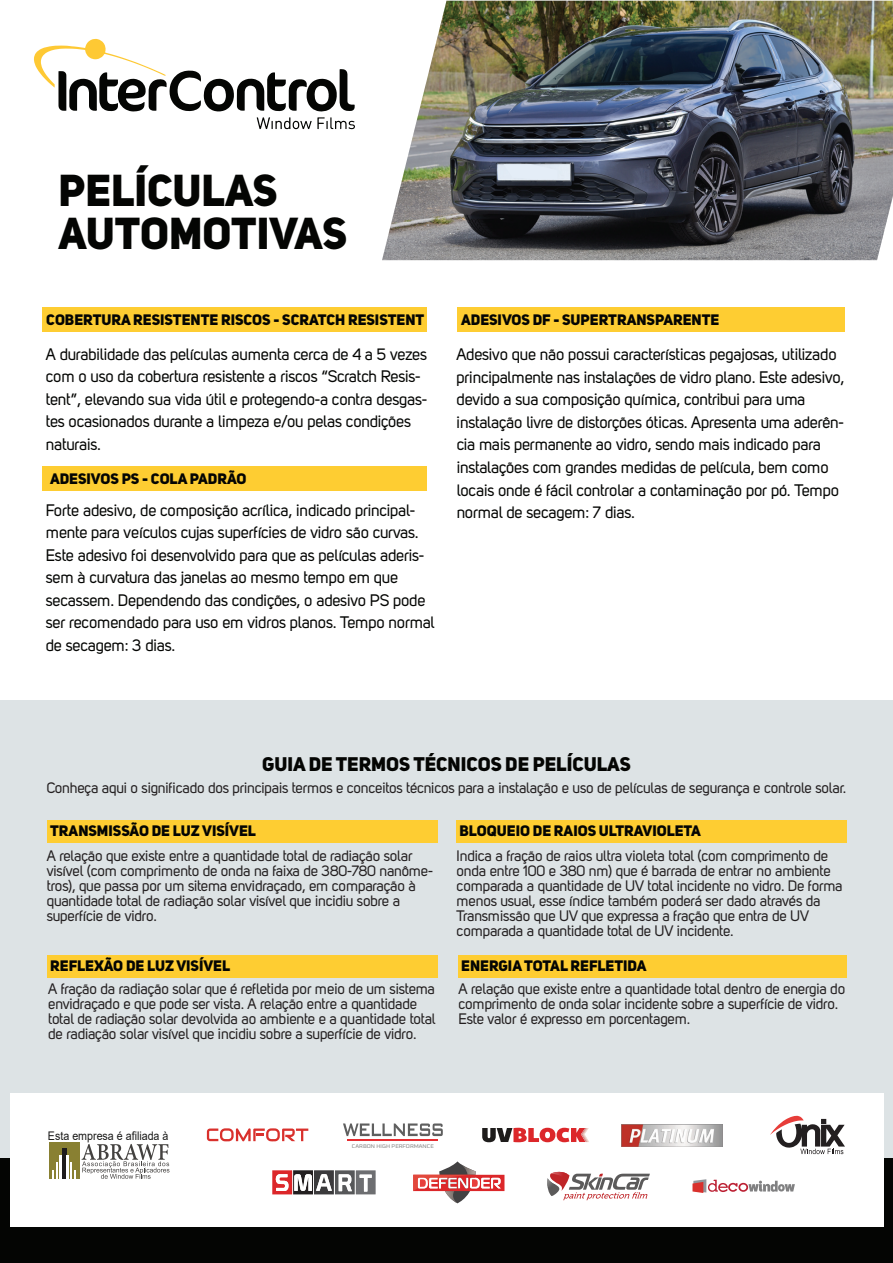
<style>
.page{position:relative;width:893px;height:1263px;background:#fff}
.page>*{position:absolute;margin:0;border:0;box-sizing:border-box;transform-origin:0 0}
.t1{font:44.25px/43.5px "Uni Sans Heavy CAPS";color:#040503}
.t2{font:19.5px "Uni Sans Heavy CAPS";color:#040503}
.t3{font:16.5px/22.5px "Uni Sans Regular";letter-spacing:-.02em;color:#040503}
.t4{font:15px/15px "Uni Sans Regular";letter-spacing:-.02em;color:#231f20}
.t5{font:15px "Uni Sans Heavy CAPS";color:#040503}
.t6{font:11.85px "Arial";color:#191918;scale:.9 1}
.t7{font:5.4px "Oxanium";color:#7e7e7d;scale:1.1 1}
</style>
<div class="page">
<div style="left:0;top:700px;width:893px;height:463px;background:#dde3e5"></div>
<div style="left:0;top:1159px;width:893px;height:104px;background:#040503"></div>
<div style="left:10px;top:1093px;width:873px;height:133px;background:#fff"></div>
<svg style="left:207px;top:1128px;width:101px;height:13px"></svg>
<svg style="left:413px;top:1161px;width:91px;height:42px"></svg>
<svg style="left:770px;top:1116px;width:75px;height:38px"></svg>
<svg style="left:547px;top:1171px;width:103px;height:29px"></svg>
<svg style="left:272px;top:1170px;width:104px;height:24px"></svg>
<img style="left:622px;top:1124px;width:101px;height:22px">
<svg style="left:692px;top:1179px;width:103px;height:14px"></svg>
<svg style="left:482px;top:1128px;width:107px;height:14px"></svg>
<svg style="left:343px;top:1123px;width:100px;height:13px"></svg>
<hr style="left:348px;top:1139px;width:90px;height:1px;background:#e62c30">
<div style="left:49px;top:1142px;width:30px;height:36px;background:#898032"></div>
<hr style="left:62px;top:1148px;width:4px;height:30px;background:#1f1c1d">
<hr style="left:66px;top:1155px;width:3px;height:23px;background:#fff">
<hr style="left:59px;top:1155px;width:3px;height:23px;background:#fff">
<svg style="left:53px;top:1162px;width:5px;height:16px"></svg>
<svg style="left:71px;top:1144px;width:98px;height:35px"></svg>
<div style="left:47px;top:820px;width:390px;height:22px;background:#fecd32"></div>
<div style="left:47px;top:955px;width:390px;height:22px;background:#fecd32"></div>
<div style="left:458px;top:955px;width:389px;height:22px;background:#fecd32"></div>
<div style="left:457px;top:820px;width:390px;height:22px;background:#fecd32"></div>
<div style="left:43px;top:307px;width:384px;height:25px;background:#fecd32"></div>
<div style="left:457px;top:307px;width:387px;height:25px;background:#fecd32"></div>
<div style="left:43px;top:466px;width:384px;height:25px;background:#fecd32"></div>
<img style="left:382px;top:1px;width:511px;height:259px">
<svg style="left:503px;top:164px;width:54px;height:15px"></svg>
<svg style="left:34px;top:39px;width:321px;height:90px"></svg>
<h1 class="t1" style="left:59px;top:167px;width:290px">PELÍCULAS<br>AUTOMOTIVAS</h1>
<p class="t5" style="left:46px;top:310px;width:379px">COBERTURA RESISTENTE RISCOS - SCRATCH RESISTENT</p>
<p class="t5" style="left:461px;top:310px;width:260px">ADESIVOS DF - SUPERTRANSPARENTE</p>
<p class="t3" style="left:46px;top:342px;width:383px">A durabilidade das películas aumenta cerca de 4 a 5 vezes com o uso da cobertura resistente a riscos “Scratch Resis&shy;tent”, elevando sua vida útil e protegendo-a contra desgas&shy;tes ocasionados durante a limpeza e/ou pelas condições naturais.</p>
<p class="t5" style="left:50px;top:469px;width:198px">ADESIVOS PS - COLA PADRÃO</p>
<p class="t3" style="left:46px;top:498px;width:390px">Forte adesivo, de composição acrílica, indicado principal&shy;mente para veículos cujas superfícies de vidro são curvas.<br>Este adesivo foi desenvolvido para que as películas aderis&shy;sem à curvatura das janelas ao mesmo tempo em que secassem. Dependendo das condições, o adesivo PS pode ser recomendado para uso em vidros planos. Tempo normal de secagem: 3 dias.</p>
<p class="t3" style="left:457px;top:343px;width:390px">Adesivo que não possui características pegajosas, utilizado principalmente nas instalações de vidro plano. Este adesivo, devido a sua composição química, contribui para uma instalação livre de distorções óticas. Apresenta uma aderên&shy;cia mais permanente ao vidro, sendo mais indicado para instalações com grandes medidas de película, bem como locais onde é fácil controlar a contaminação por pó. Tempo normal de secagem: 7 dias.</p>
<h2 class="t2" style="left:262px;top:752px;width:370px">GUIA DE TERMOS TÉCNICOS DE PELÍCULAS</h2>
<p class="t4" style="left:47px;top:780px;width:801px">Conheça aqui o significado dos principais termos e conceitos técnicos para a instalação e uso de películas de segurança e controle solar.</p>
<p class="t5" style="left:50px;top:821px;width:207px">TRANSMISSÃO DE LUZ VISÍVEL</p>
<p class="t4" style="left:47px;top:848px;width:388px">A relação que existe entre a quantidade total de radiação solar visível (com comprimento de onda na faixa de 380-780 nanôme&shy;tros), que passa por um sitema envidraçado, em comparação à quantidade total de radiação solar visível que incidiu sobre a superfície de vidro.</p>
<p class="t5" style="left:460px;top:821px;width:243px">BLOQUEIO DE RAIOS ULTRAVIOLETA</p>
<p class="t4" style="left:457px;top:848px;width:388px">Indica a fração de raios ultra violeta total (com comprimento de onda entre 100 e 380 nm) que é barrada de entrar no ambiente comparada a quantidade de UV total incidente no vidro. De forma menos usual, esse índice também poderá ser dado através da Transmissão que UV que expressa a fração que entra de UV comparada a quantidade total de UV incidente.</p>
<p class="t5" style="left:50px;top:956px;width:181px">REFLEXÃO DE LUZ VISÍVEL</p>
<p class="t5" style="left:461px;top:956px;width:187px">ENERGIA TOTAL REFLETIDA</p>
<p class="t4" style="left:48px;top:981px;width:389px">A fração da radiação solar que é refletida por meio de um sistema envidraçado e que pode ser vista. A relação entre a quantidade total de radiação solar devolvida ao ambiente e a quantidade total de radiação solar visível que incidiu sobre a superfície de vidro.</p>
<p class="t4" style="left:459px;top:981px;width:388px">A relação que existe entre a quantidade total dentro de energia do comprimento de onda solar incidente sobre a superfície de vidro.<br>Este valor é expresso em porcentagem.</p>
<p class="t6" style="left:48px;top:1128px;width:135px">Esta empresa é afiliada à</p>
<p class="t7" style="left:352px;top:1143px;width:76px">CARBON HIGH PERFORMANCE</p>
</div>
